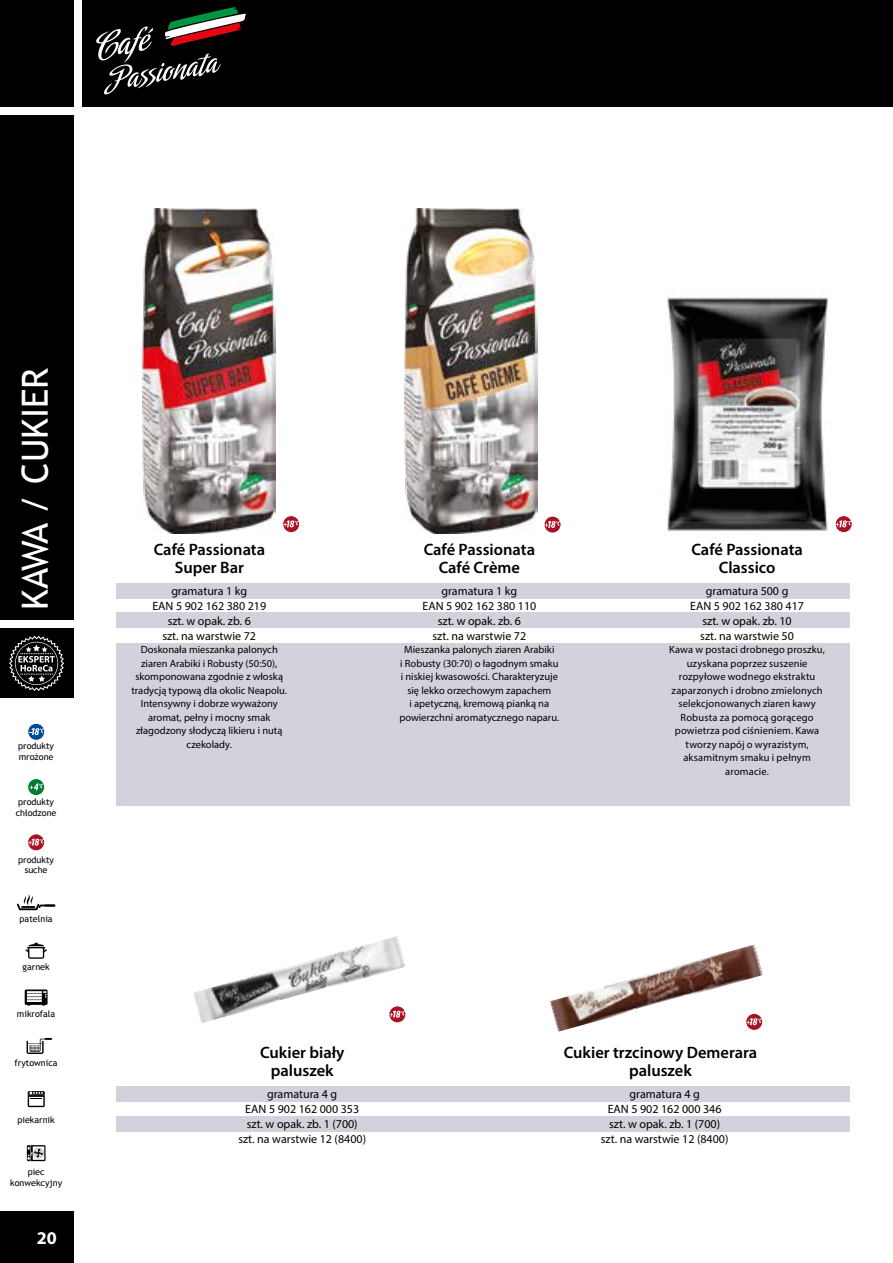
<style>
.page{position:relative;width:893px;height:1263px;background:#fff}
.page>*{position:absolute;margin:0;border:0;box-sizing:border-box;transform-origin:0 0}
.t1{font:36px "Trebuchet MS";color:#fff}
.t2{font:700 18px "Myriad Pro";color:#fff}
.t3{font:600 16.5px/18px "Myriad Pro";color:#000;text-align:center}
.t4{font:12px/15px "Myriad Pro";color:#000;text-align:center}
.t5{font:10.5px/13.5px "Myriad Pro";color:#000;text-align:center}
.t6{font:9px/10.8px "Trebuchet MS";color:#000}
</style>
<div class="page">
<div style="left:0;top:115px;width:74px;height:505px;background:#000"></div>
<div style="left:0;top:1212px;width:74px;height:51px;background:#000"></div>
<div style="left:0;top:0;width:74px;height:106px;background:#000"></div>
<div style="left:0;top:628px;width:74px;height:70px;background:#000"></div>
<div style="left:82px;top:0;width:811px;height:106px;background:#000"></div>
<svg style="left:9px;top:636px;width:55px;height:55px"></svg>
<svg style="left:28px;top:723px;width:17px;height:17px"></svg>
<div style="left:27px;top:723px;width:18px;height:18px;border:1px solid #fff;border-radius:50%"></div>
<svg style="left:29px;top:728px;width:15px;height:7px"></svg>
<svg style="left:28px;top:778px;width:17px;height:17px"></svg>
<div style="left:27px;top:778px;width:18px;height:18px;border:1px solid #fff;border-radius:50%"></div>
<svg style="left:30px;top:783px;width:13px;height:7px"></svg>
<svg style="left:28px;top:834px;width:17px;height:17px"></svg>
<div style="left:27px;top:833px;width:18px;height:18px;border:1px solid #fff;border-radius:50%"></div>
<svg style="left:28px;top:839px;width:16px;height:7px"></svg>
<svg style="left:25px;top:989px;width:23px;height:16px"></svg>
<svg style="left:27px;top:1038px;width:25px;height:16px"></svg>
<svg style="left:28px;top:1091px;width:17px;height:16px"></svg>
<svg style="left:27px;top:1145px;width:19px;height:16px"></svg>
<svg style="left:17px;top:894px;width:38px;height:16px"></svg>
<svg style="left:25px;top:943px;width:22px;height:16px"></svg>
<svg style="left:96px;top:7px;width:150px;height:87px"></svg>
<div style="left:116px;top:583px;width:734px;height:15px;background:#d1d2dc"></div>
<div style="left:116px;top:613px;width:734px;height:15px;background:#d1d2dc"></div>
<div style="left:116px;top:644px;width:734px;height:162px;background:#d1d2dc"></div>
<div style="left:116px;top:1086px;width:734px;height:15px;background:#d1d2dc"></div>
<div style="left:116px;top:1116px;width:734px;height:15px;background:#d1d2dc"></div>
<img style="left:193px;top:936px;width:213px;height:87px">
<img style="left:550px;top:944px;width:213px;height:88px">
<svg style="left:283px;top:516px;width:17px;height:17px"></svg>
<div style="left:282px;top:515px;width:18px;height:18px;border:1px solid #fff;border-radius:50%"></div>
<svg style="left:283px;top:520px;width:16px;height:7px"></svg>
<svg style="left:389px;top:1006px;width:17px;height:17px"></svg>
<div style="left:389px;top:1005px;width:17px;height:18px;border:1px solid #fff;border-radius:50%"></div>
<svg style="left:389px;top:1011px;width:16px;height:7px"></svg>
<svg style="left:746px;top:1013px;width:17px;height:17px"></svg>
<div style="left:745px;top:1013px;width:18px;height:18px;border:1px solid #fff;border-radius:50%"></div>
<svg style="left:746px;top:1018px;width:16px;height:7px"></svg>
<svg style="left:835px;top:516px;width:17px;height:17px"></svg>
<div style="left:835px;top:515px;width:18px;height:18px;border:1px solid #fff;border-radius:50%"></div>
<svg style="left:844px;top:520px;width:7px;height:7px"></svg>
<svg style="left:544px;top:516px;width:17px;height:17px"></svg>
<div style="left:544px;top:516px;width:17px;height:17px;border:1px solid #fff;border-radius:50%"></div>
<svg style="left:545px;top:521px;width:15px;height:7px"></svg>
<img style="left:404px;top:208px;width:134px;height:325px">
<img style="left:143px;top:208px;width:133px;height:325px">
<img style="left:666px;top:289px;width:178px;height:244px">
<h1 class="t1" style="left:14px;top:610px;width:243px;rotate:-90deg">KAWA / CUKIER</h1>
<p class="t6" style="left:18px;top:740px;width:37px">produkty mrożone</p>
<p class="t6" style="left:16px;top:796px;width:42px">produkty chłodzone</p>
<p class="t6" style="left:18px;top:854px;width:37px;text-align:center">produkty suche</p>
<p class="t6" style="left:20px;top:914px;width:35px">patelnia</p>
<p class="t6" style="left:23px;top:961px;width:29px">garnek</p>
<p class="t6" style="left:17px;top:1008px;width:40px">mikrofala</p>
<p class="t6" style="left:15px;top:1057px;width:45px">frytownica</p>
<p class="t6" style="left:18px;top:1114px;width:39px">piekarnik</p>
<p class="t6" style="left:10px;top:1166px;width:53px;text-align:center">piec konwekcyjny</p>
<h2 class="t2" style="left:37px;top:1226px;width:21px">20</h2>
<h3 class="t3" style="left:154px;top:540px;width:113px">Café Passionata<br>Super Bar</h3>
<h3 class="t3" style="left:691px;top:540px;width:113px">Café Passionata<br>Classico</h3>
<h3 class="t3" style="left:424px;top:540px;width:113px">Café Passionata<br>Café Crème</h3>
<p class="t4" style="left:152px;top:583px;width:115px">gramatura 1 kg<br>EAN 5 902 162 380 219 szt. w opak. zb. 6<br>szt. na warstwie 72</p>
<p class="t5" style="left:131px;top:643px;width:157px">Doskonała mieszanka palonych ziaren Arabiki i Robusty (50:50), skomponowana zgodnie z włoską tradycją typową dla okolic Neapolu.<br>Intensywny i dobrze wyważony aromat, pełny i mocny smak złagodzony słodyczą likieru i nutą czekolady.</p>
<p class="t4" style="left:422px;top:583px;width:115px">gramatura 1 kg<br>EAN 5 902 162 380 110 szt. w opak. zb. 6<br>szt. na warstwie 72</p>
<p class="t5" style="left:399px;top:643px;width:161px">Mieszanka palonych ziaren Arabiki<br>i Robusty (30:70) o łagodnym smaku i niskiej kwasowości. Charakteryzuje się lekko orzechowym zapachem<br>i apetyczną, kremową pianką na powierzchni aromatycznego naparu.</p>
<p class="t4" style="left:690px;top:583px;width:115px">gramatura 500 g<br>EAN 5 902 162 380 417 szt. w opak. zb. 10<br>szt. na warstwie 50</p>
<p class="t5" style="left:669px;top:643px;width:157px">Kawa w postaci drobnego proszku, uzyskana poprzez suszenie rozpyłowe wodnego ekstraktu zaparzonych i drobno zmielonych selekcjonowanych ziaren kawy<br>Robusta za pomocą gorącego powietrza pod ciśnieniem. Kawa tworzy napój o wyrazistym, aksamitnym smaku i pełnym aromacie.</p>
<h3 class="t3" style="left:260px;top:1043px;width:86px">Cukier biały paluszek</h3>
<h3 class="t3" style="left:564px;top:1043px;width:195px">Cukier trzcinowy Demerara paluszek</h3>
<p class="t4" style="left:238px;top:1086px;width:129px">gramatura 4 g<br>EAN 5 902 162 000 353 szt. w opak. zb. 1 (700) szt. na warstwie 12 (8400)</p>
<p class="t4" style="left:601px;top:1086px;width:129px">gramatura 4 g<br>EAN 5 902 162 000 346 szt. w opak. zb. 1 (700) szt. na warstwie 12 (8400)</p>
</div>
